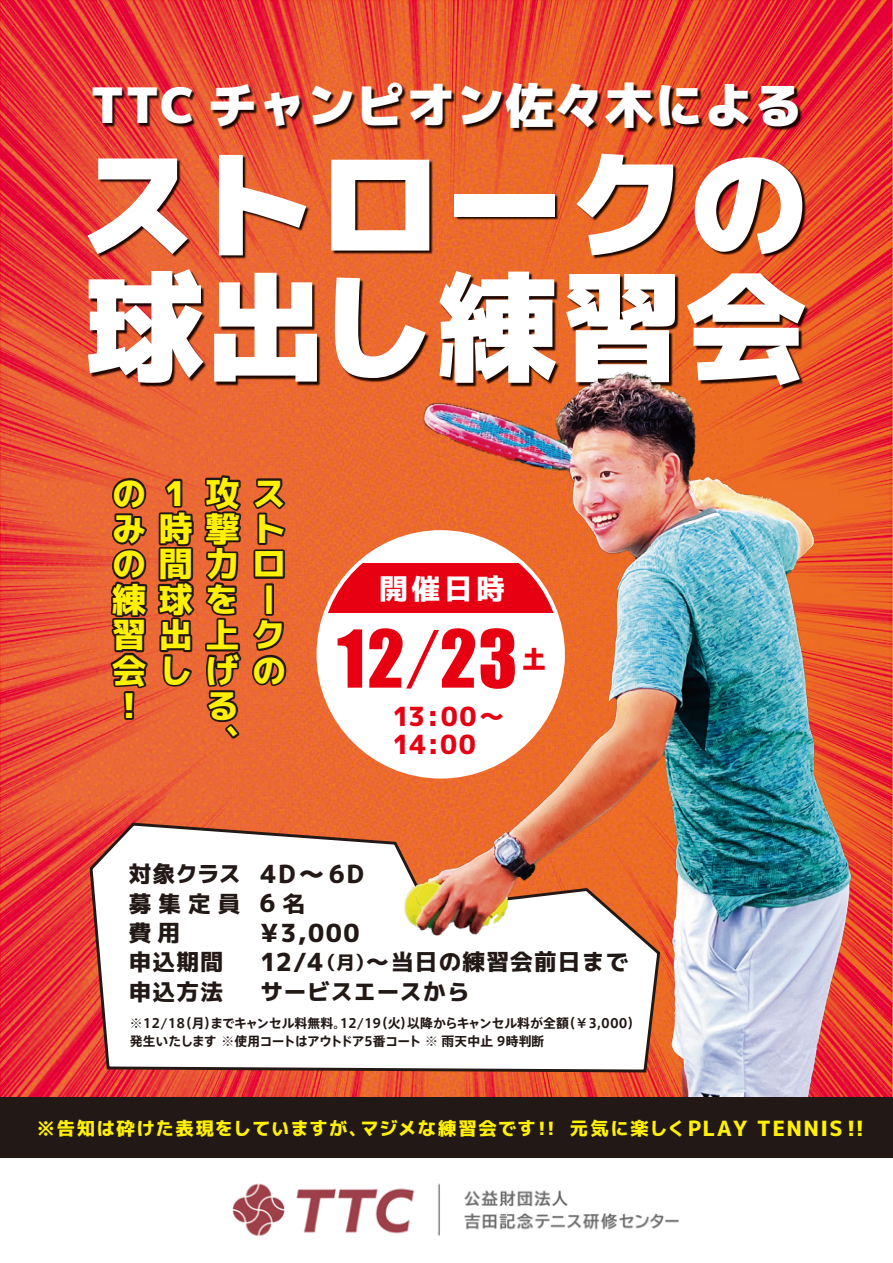
<style>
.page{position:relative;width:893px;height:1263px;background:#fff}
.page>*{position:absolute;margin:0;border:0;box-sizing:border-box;transform-origin:0 0}
.t1{font:900 119.55px/122.7px "MPLUS1 p";letter-spacing:.025em;color:#fff}
.t2{font:73.65px "Impact";color:#e60012}
.t3{font:900 48.75px "MPLUS1 p";letter-spacing:.02em;color:#fff}
.t4{font:800 34.05px/35.4px "MPLUS1 p";color:#fff100}
.t5{font:800 28.35px "MPLUS1 p";color:#fff}
.t6{font:800 26.25px/28px "MPLUS1 p";letter-spacing:.02em;color:#e60012}
.t7{font:900 25.05px "MPLUS1 p";color:#e60012;scale:.93 1}
.t8{font:800 24.9px "MPLUS1 p";color:#221815}
.t9{font:800 22.65px/29.4px "MPLUS1 p";letter-spacing:.055em;color:#221815}
.t10{font:800 22.65px "MPLUS1 p";letter-spacing:.03em;color:#221815}
.t11{font:800 18.3px "MPLUS1 p";letter-spacing:.07em;color:#fff100}
.t12{font:700 12.75px/18px "Axis Std";letter-spacing:-.03em;color:#221815}
.s1{font-family:"Axis Std";font-size:66.3px}
.s2{font-size:23.85px}
.s3{font-size:24.9px}
.s4{font-size:18.15px}
.s5{font-size:21px}
</style>
<div class="page">
<img style="left:0;top:0;width:157px;height:1097px">
<img style="left:78px;top:145px;width:79px;height:272px">
<img style="left:91px;top:82px;width:66px;height:64px">
<img style="left:0;top:1157px;width:893px;height:79px">
<svg style="left:104px;top:473px;width:53px;height:269px;background:#9f4729"></svg>
<svg style="left:88px;top:820px;width:69px;height:254px"></svg>
<img style="left:157px;top:0;width:736px;height:1097px">
<div style="left:0;top:1097px;width:893px;height:60px;background:#221815"></div>
<h3 class="t3" style="left:90px;top:71px;width:714px">TTC チャンピオン佐々木による</h3>
<h1 class="t1" style="left:78px;top:143px;width:732px">ストロークの球出し練習会</h1>
<h3 class="t4" style="left:112px;top:475px;width:173px;text-indent:53px">1 攻スみ時撃トの間力<br>練球を</h3>
<h3 class="t4" style="left:206px;top:617px;width:80px">上クげのる<br>、</h3>
<h3 class="t4" style="left:112px;top:475px;width:34px">の</h3>
<h3 class="t4" style="left:252px;top:546px;width:32px">ロー</h3>
<h3 class="t4" style="left:112px;top:617px;width:80px">習出会し</h3>
<h3 class="t4" style="left:112px;top:688px;width:22px">！</h3>
<h3 class="t5" style="left:379px;top:569px;width:127px">開催日時</h3>
<h2 class="t2" style="left:337px;top:602px;width:182px">12<span class="s1">/</span>23</h2>
<h3 class="t6" style="left:393px;top:702px;width:113px">13:00<span class="s2">〜<br></span>14:00</h3>
<h3 class="t7" style="left:522px;top:641px;width:26px">土</h3>
<h3 class="t9" style="left:129px;top:859px;width:237px">対象クラス <span class="s3">4D〜 6D</span>募 集 定 員 <span class="s3">6</span>名<br>費用</h3>
<h3 class="t8" style="left:261px;top:915px;width:100px">¥3,000</h3>
<h3 class="t9" style="left:129px;top:947px;width:96px">申込期間</h3>
<h3 class="t9" style="left:261px;top:947px;width:369px"><span class="s3">12/4</span><span class="s4">（月）</span>〜当日の練習会前日まで</h3>
<h3 class="t9" style="left:129px;top:977px;width:96px">申込方法</h3>
<h3 class="t10" style="left:261px;top:975px;width:211px">サービスエースから</h3>
<p class="t12" style="left:130px;top:1013px;width:512px">※12/18（月）までキャンセル料無料。12/19（火）以降からキャンセル料が全額（￥3,000）発生いたします ※使用コートはアウトドア5番コート ※ 雨天中止 9時判断</p>
<h3 class="t11" style="left:37px;top:1115px;width:829px">※告知は砕けた表現をしていますが、マジメな練習会です!! 元気に楽しく<span class="s5">PLAY TENNIS !!</span></h3>
</div>
